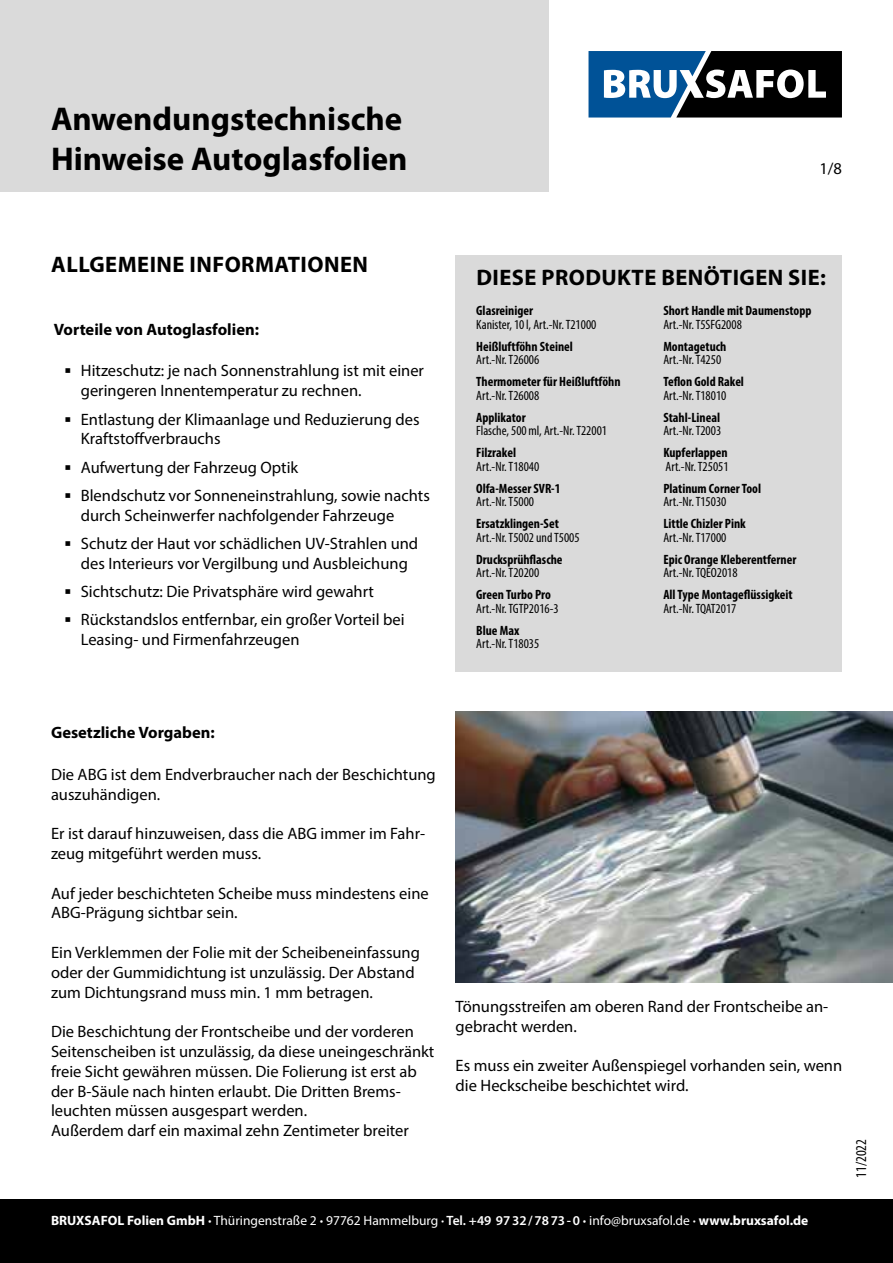
<style>
.page{position:relative;width:893px;height:1263px;background:#fff}
.page>*{position:absolute;margin:0;border:0;box-sizing:border-box;transform-origin:0 0}
.t1{font:700 33px/39.6px "Myriad Pro";color:#000}
.t2{font:700 22.5px "Myriad Pro";letter-spacing:.02em;color:#000}
.t3{font:16.5px/19.8px "Myriad Pro";color:#000}
.t4{font:700 16.5px "Myriad Pro";color:#000}
.t5{font:condensed 15px "Myriad Pro";color:#000}
.t6{font:condensed 13.5px "Myriad Pro";color:#000}
.t7{font:700 condensed 13.5px "Myriad Pro";color:#000}
.t8{font:13.5px "Myriad Pro";color:#fff}
.s1{font-weight:700}
.s2{font-weight:600}
</style>
<div class="page">
<div style="left:0;top:1199px;width:893px;height:64px;background:#000"></div>
<div style="left:0;top:0;width:549px;height:191px;background:#dadada"></div>
<svg style="left:588px;top:51px;width:254px;height:67px"></svg>
<img style="left:455px;top:711px;width:438px;height:271px">
<div style="left:455px;top:255px;width:387px;height:416px;background:#dadada"></div>
<h1 class="t1" style="left:51px;top:98px;width:358px">Anwendungstechnische<br>Hinweise Autoglasfolien</h1>
<p class="t3" style="left:819px;top:158px;width:24px">1/8</p>
<h2 class="t2" style="left:51px;top:250px;width:318px">ALLGEMEINE INFORMATIONEN</h2>
<p class="t4" style="left:54px;top:319px;width:207px">Vorteile von Autoglasfolien:</p>
<p class="t3" style="left:81px;top:361px;width:345px">Hitzeschutz: je nach Sonnenstrahlung ist mit einer geringeren Innentemperatur zu rechnen.</p>
<p class="t3" style="left:81px;top:409px;width:340px">Entlastung der Klimaanlage und Reduzierung des<br>Kraftstoffverbrauchs</p>
<p class="t3" style="left:81px;top:453px;width:351px;line-height:28.3px">Aufwertung der Fahrzeug Optik<br>Blendschutz vor Sonneneinstrahlung, sowie nachts</p>
<p class="t3" style="left:81px;top:501px;width:339px;line-height:28.3px">durch Scheinwerfer nachfolgender Fahrzeuge<br>Schutz der Haut vor schädlichen UV-Strahlen und</p>
<p class="t3" style="left:81px;top:549px;width:329px;line-height:28.3px">des Interieurs vor Vergilbung und Ausbleichung<br>Sichtschutz: Die Privatsphäre wird gewahrt<br>Rückstandslos entfernbar, ein großer Vorteil bei</p>
<p class="t3" style="left:81px;top:630px;width:220px">Leasing- und Firmenfahrzeugen</p>
<h2 class="t2" style="left:476px;top:262px;width:351px">DIESE PRODUKTE BENÖTIGEN SIE:</h2>
<p class="t7" style="left:476px;top:302px;width:58px">Glasreiniger</p>
<p class="t6" style="left:476px;top:316px;width:122px">Kanister, 10l, Art.-Nr. T21000</p>
<p class="t7" style="left:476px;top:338px;width:98px">Heißluftföhn Steinel</p>
<p class="t6" style="left:476px;top:352px;width:65px">Art.-Nr. T26006</p>
<p class="t7" style="left:476px;top:373px;width:146px">Thermometer für Heißluftföhn</p>
<p class="t6" style="left:476px;top:387px;width:65px">Art.-Nr. T26008</p>
<p class="t7" style="left:476px;top:409px;width:51px">Applikator</p>
<p class="t6" style="left:476px;top:423px;width:132px">Flasche, 500ml, Art.-Nr. T22001</p>
<p class="t7" style="left:476px;top:444px;width:41px">Filzrakel</p>
<p class="t6" style="left:476px;top:458px;width:65px">Art.-Nr. T18040</p>
<p class="t7" style="left:476px;top:480px;width:86px">Olfa-Messer SVR-1</p>
<p class="t6" style="left:476px;top:494px;width:59px">Art.-Nr. T5000</p>
<p class="t7" style="left:476px;top:515px;width:84px">Ersatzklingen-Set</p>
<p class="t6" style="left:476px;top:529px;width:105px">Art.-Nr. T5002 und T5005</p>
<p class="t7" style="left:476px;top:551px;width:88px">Drucksprühflasche</p>
<p class="t6" style="left:476px;top:565px;width:65px">Art.-Nr. T20200</p>
<p class="t7" style="left:476px;top:586px;width:76px">Green Turbo Pro</p>
<p class="t6" style="left:476px;top:600px;width:84px">Art.-Nr. TGTP2016-3</p>
<p class="t7" style="left:476px;top:622px;width:45px">Blue Max</p>
<p class="t6" style="left:476px;top:636px;width:65px">Art.-Nr. T18035</p>
<p class="t7" style="left:663px;top:302px;width:150px">Short Handle mit Daumenstopp</p>
<p class="t6" style="left:663px;top:316px;width:80px">Art.-Nr. T5SFG2008</p>
<p class="t7" style="left:663px;top:338px;width:65px">Montagetuch</p>
<p class="t6" style="left:663px;top:352px;width:59px">Art.-Nr. T4250</p>
<p class="t7" style="left:663px;top:373px;width:82px">Teflon Gold Rakel</p>
<p class="t6" style="left:663px;top:387px;width:65px">Art.-Nr. T18010</p>
<p class="t7" style="left:663px;top:409px;width:58px">Stahl-Lineal</p>
<p class="t6" style="left:663px;top:423px;width:59px">Art.-Nr. T2003</p>
<p class="t7" style="left:663px;top:444px;width:66px">Kupferlappen</p>
<p class="t6" style="left:665px;top:458px;width:65px">Art.-Nr. T25051</p>
<p class="t7" style="left:663px;top:480px;width:99px">Platinum Corner Tool</p>
<p class="t6" style="left:663px;top:494px;width:65px">Art.-Nr. T15030</p>
<p class="t7" style="left:663px;top:515px;width:84px">Little Chizler Pink</p>
<p class="t6" style="left:663px;top:529px;width:65px">Art.-Nr. T17000</p>
<p class="t7" style="left:663px;top:551px;width:134px">Epic Orange Kleberentferner</p>
<p class="t6" style="left:663px;top:565px;width:76px">Art.-Nr. TQEO2018</p>
<p class="t7" style="left:663px;top:586px;width:131px">All Type Montageflüssigkeit</p>
<p class="t6" style="left:663px;top:600px;width:75px">Art.-Nr. TQAT2017</p>
<p class="t4" style="left:51px;top:722px;width:165px">Gesetzliche Vorgaben:</p>
<p class="t3" style="left:51px;top:764px;width:386px">Die ABG ist dem Endverbraucher nach der Beschichtung auszuhändigen.</p>
<p class="t3" style="left:51px;top:823px;width:376px">Er ist darauf hinzuweisen, dass die ABG immer im Fahr&shy;zeug mitgeführt werden muss.</p>
<p class="t3" style="left:51px;top:883px;width:379px">Auf jeder beschichteten Scheibe muss mindestens eine<br>ABG-Prägung sichtbar sein.</p>
<p class="t3" style="left:51px;top:942px;width:370px">Ein Verklemmen der Folie mit der Scheibeneinfassung oder der Gummidichtung ist unzulässig. Der Abstand zum Dichtungsrand muss min. 1 mm betragen.</p>
<p class="t3" style="left:51px;top:1021px;width:385px">Die Beschichtung der Frontscheibe und der vorderen Seitenscheiben ist unzulässig, da diese uneingeschränkt freie Sicht gewähren müssen. Die Folierung ist erst ab der B-Säule nach hinten erlaubt. Die Dritten Brems&shy;leuchten müssen ausgespart werden.<br>Außerdem darf ein maximal zehn Zentimeter breiter</p>
<p class="t3" style="left:456px;top:996px;width:374px">Tönungsstreifen am oberen Rand der Frontscheibe an&shy;gebracht werden.</p>
<p class="t3" style="left:456px;top:1055px;width:388px">Es muss ein zweiter Außenspiegel vorhanden sein, wenn die Heckscheibe beschichtet wird.</p>
<p class="t5" style="left:852px;top:1178px;width:40px;rotate:-90deg">11/2022</p>
<p class="t8" style="left:51px;top:1212px;width:759px"><span class="s1">BRUXSAFOL Folien GmbH ·</span> Thüringenstraße 2 <span class="s1">·</span> 97762 Hammelburg <span class="s2">· Tel. +49 9732/7873-0</span> <span class="s1">·</span> info@bruxsafol.de <span class="s2">·</span> <span class="s1">www.bruxsafol.de</span></p>
</div>
